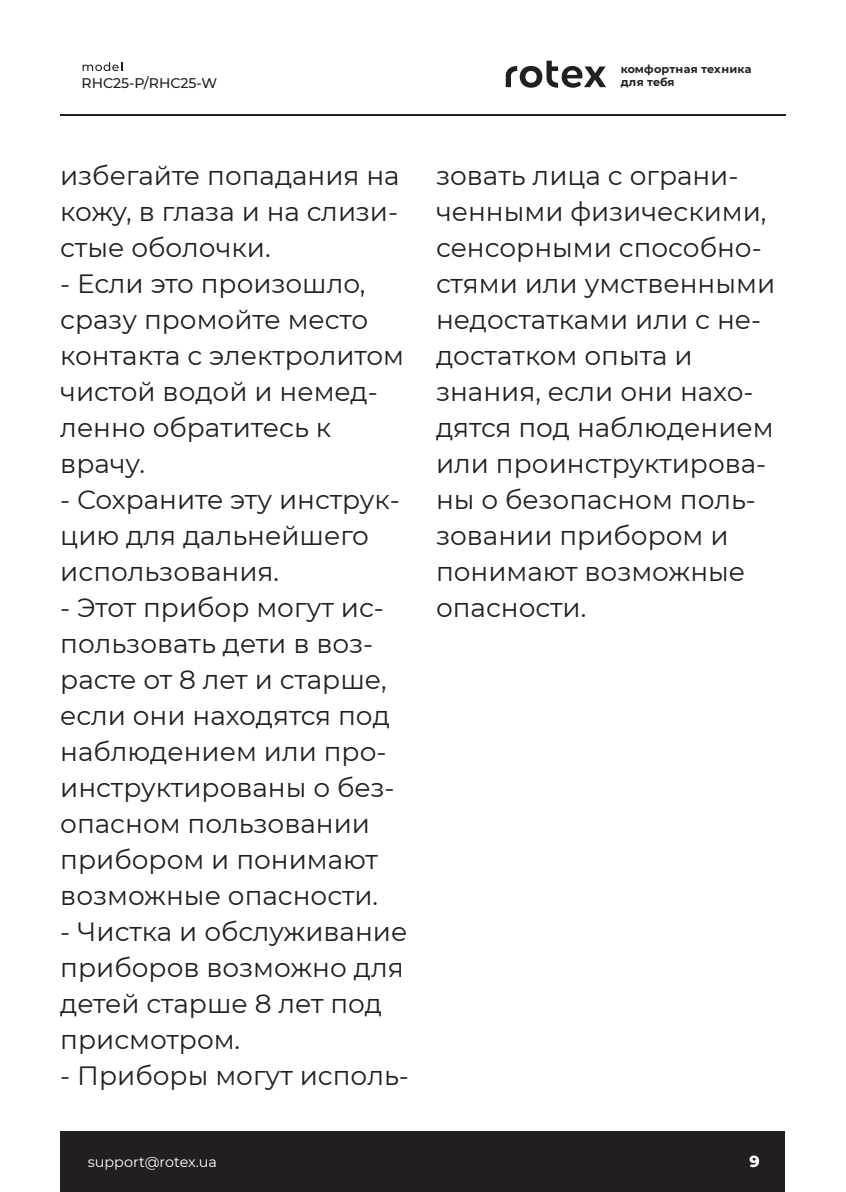
<style>
.page{position:relative;width:846px;height:1192px;background:#fff}
.page>*{position:absolute;margin:0;border:0;box-sizing:border-box;transform-origin:0 0}
.t1{font:26.4px/36px "Montserrat";color:#231f20}
.t2{font:14.4px "Montserrat";color:#fff}
.t3{font:500 14px "Montserrat";color:#231f20}
.t4{font:700 11.2px/13.4px "Montserrat";letter-spacing:.01em;color:#231f20}
</style>
<div class="page">
<div style="left:61px;top:1131px;width:724px;height:60px;background:#231f20"></div>
<hr style="left:60px;top:114px;width:725px;height:1px;background:#231f20">
<svg style="left:749px;top:1155px;width:10px;height:12px"></svg>
<svg style="left:83px;top:62px;width:39px;height:9px"></svg>
<svg style="left:506px;top:61px;width:100px;height:27px"></svg>
<p class="t3" style="left:81px;top:73px;width:137px">RHC25-P/RHC25-W</p>
<p class="t4" style="left:621px;top:61px;width:132px">комфортная техника для тебя</p>
<p class="t1" style="left:60px;top:156px;width:341px;text-align:justify">избегайте попадания на кожу, в глаза и на слизи&shy;стые оболочки.</p>
<p class="t1" style="left:60px;top:264px;width:345px">- Если это произошло, сразу промойте место контакта с электролитом чистой водой и немед&shy;ленно обратитесь к врачу.</p>
<p class="t1" style="left:60px;top:480px;width:341px">- Сохраните эту инструк&shy;цию для дальнейшего использования.</p>
<p class="t1" style="left:60px;top:589px;width:336px">- Этот прибор могут ис&shy;пользовать дети в воз&shy;расте от 8 лет и старше, если они находятся под наблюдением или про&shy;инструктированы о без&shy;опасном пользовании прибором и понимают возможные опасности.</p>
<p class="t1" style="left:60px;top:913px;width:348px">- Чистка и обслуживание приборов возможно для детей старше 8 лет под присмотром.</p>
<p class="t1" style="left:60px;top:1057px;width:350px">- Приборы могут исполь-</p>
<p class="t2" style="left:88px;top:1151px;width:130px">support@rotex.ua</p>
<p class="t1" style="left:436px;top:157px;width:341px">зовать лица с ограни&shy;ченными физическими, сенсорными способно&shy;стями или умственными недостатками или с не&shy;достатком опыта и знания, если они нахо&shy;дятся под наблюдением или проинструктирова&shy;ны о безопасном поль&shy;зовании прибором и понимают возможные опасности.</p>
</div>
